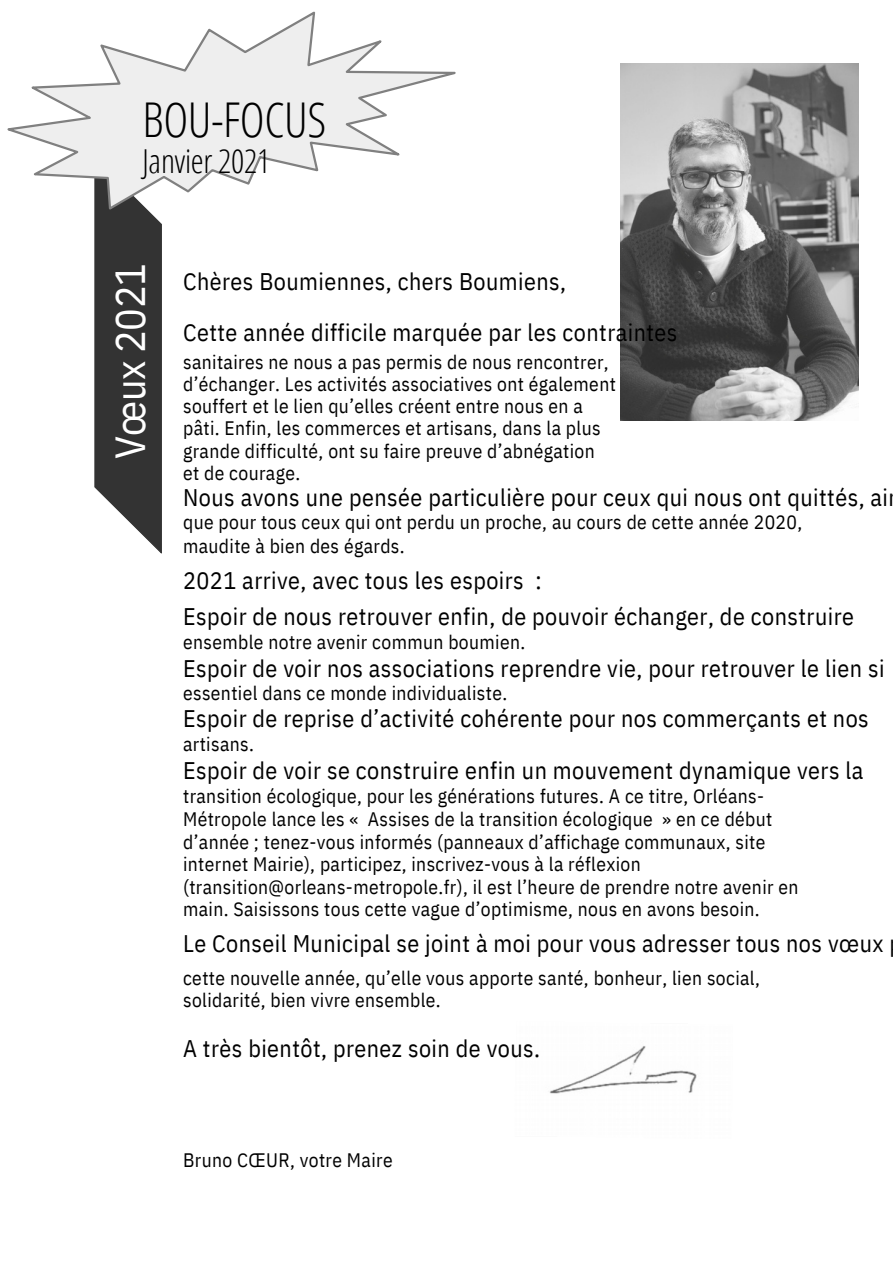
<style>
.page{position:relative;width:893px;height:1264px;background:#fff}
.page>*{position:absolute;margin:0;border:0;box-sizing:border-box;transform-origin:0 0}
.t1{font:300 48px "Open Sans Condensed";letter-spacing:-.005em;color:#000}
.t2{font:42px "IBM Plex Sans Cond";letter-spacing:-.01em;color:#fff}
.t3{font:300 33px "Open Sans Condensed";letter-spacing:-.005em;color:#000}
.t4{font:24px/50.6px "IBM Plex Sans Cond";letter-spacing:.02em;color:#000}
.t5{font:19.5px/22.2px "IBM Plex Sans Cond";letter-spacing:.02em;color:#000}
</style>
<div class="page">
<svg style="left:94px;top:212px;width:68px;height:342px;background:#484848"></svg>
<svg style="left:7px;top:11px;width:449px;height:201px"></svg>
<img style="left:620px;top:64px;width:238px;height:356px">
<img style="left:549px;top:1046px;width:148px;height:48px">
<h1 class="t1" style="left:142px;top:86px;width:186px">BOU-FOCUS</h1>
<h3 class="t3" style="left:142px;top:138px;width:129px">Janvier 2021</h3>
<h2 class="t2" style="left:102px;top:458px;width:197px;rotate:-90deg">Vœux 2021</h2>
<p class="t4" style="left:183px;top:256px;width:496px">Chères Boumiennes, chers Boumiens,<br>Cette année difficile marquée par les contraintes</p>
<p class="t5" style="left:183px;top:350px;width:434px">sanitaires ne nous a pas permis de nous rencontrer, d’échanger. Les activités associatives ont également souffert et le lien qu’elles créent entre nous en a pâti. Enfin, les commerces et artisans, dans la plus grande difficulté, ont su faire preuve d’abnégation<br>et de courage.</p>
<p class="t4" style="left:183px;top:471px;width:706px">Nous avons une pensée particulière pour ceux qui nous ont quittés, ai</p>
<p class="t5" style="left:183px;top:510px;width:620px;line-height:23.5px">que pour tous ceux qui ont perdu un proche, au cours de cette année 2020, maudite à bien des égards.</p>
<p class="t4" style="left:183px;top:562px;width:672px;line-height:36px">2021 arrive, avec tous les espoirs :<br>Espoir de nous retrouver enfin, de pouvoir échanger, de construire</p>
<p class="t5" style="left:183px;top:630px;width:343px">ensemble notre avenir commun boumien.</p>
<p class="t4" style="left:183px;top:642px;width:702px">Espoir de voir nos associations reprendre vie, pour retrouver le lien si</p>
<p class="t5" style="left:183px;top:682px;width:325px">essentiel dans ce monde individualiste.</p>
<p class="t4" style="left:183px;top:693px;width:687px">Espoir de reprise d’activité cohérente pour nos commerçants et nos</p>
<p class="t5" style="left:183px;top:732px;width:72px">artisans.</p>
<p class="t4" style="left:183px;top:744px;width:682px">Espoir de voir se construire enfin un mouvement dynamique vers la</p>
<p class="t5" style="left:183px;top:784px;width:617px;line-height:22.6px">transition écologique, pour les générations futures. A ce titre, Orléans-Métropole lance les « Assises de la transition écologique » en ce début d’année ; tenez-vous informés (panneaux d’affichage communaux, site internet Mairie), participez, inscrivez-vous à la réflexion (transition@orleans-metropole.fr), il est l’heure de prendre notre avenir en main. Saisissons tous cette vague d’optimisme, nous en avons besoin.</p>
<p class="t4" style="left:183px;top:918px;width:701px">Le Conseil Municipal se joint à moi pour vous adresser tous nos vœux</p>
<p class="t5" style="left:183px;top:966px;width:578px">cette nouvelle année, qu’elle vous apporte santé, bonheur, lien social, solidarité, bien vivre ensemble.</p>
<p class="t4" style="left:183px;top:1022px;width:358px">A très bientôt, prenez soin de vous.</p>
<p class="t5" style="left:183px;top:1148px;width:211px">Bruno CŒUR, votre Maire</p>
</div>
